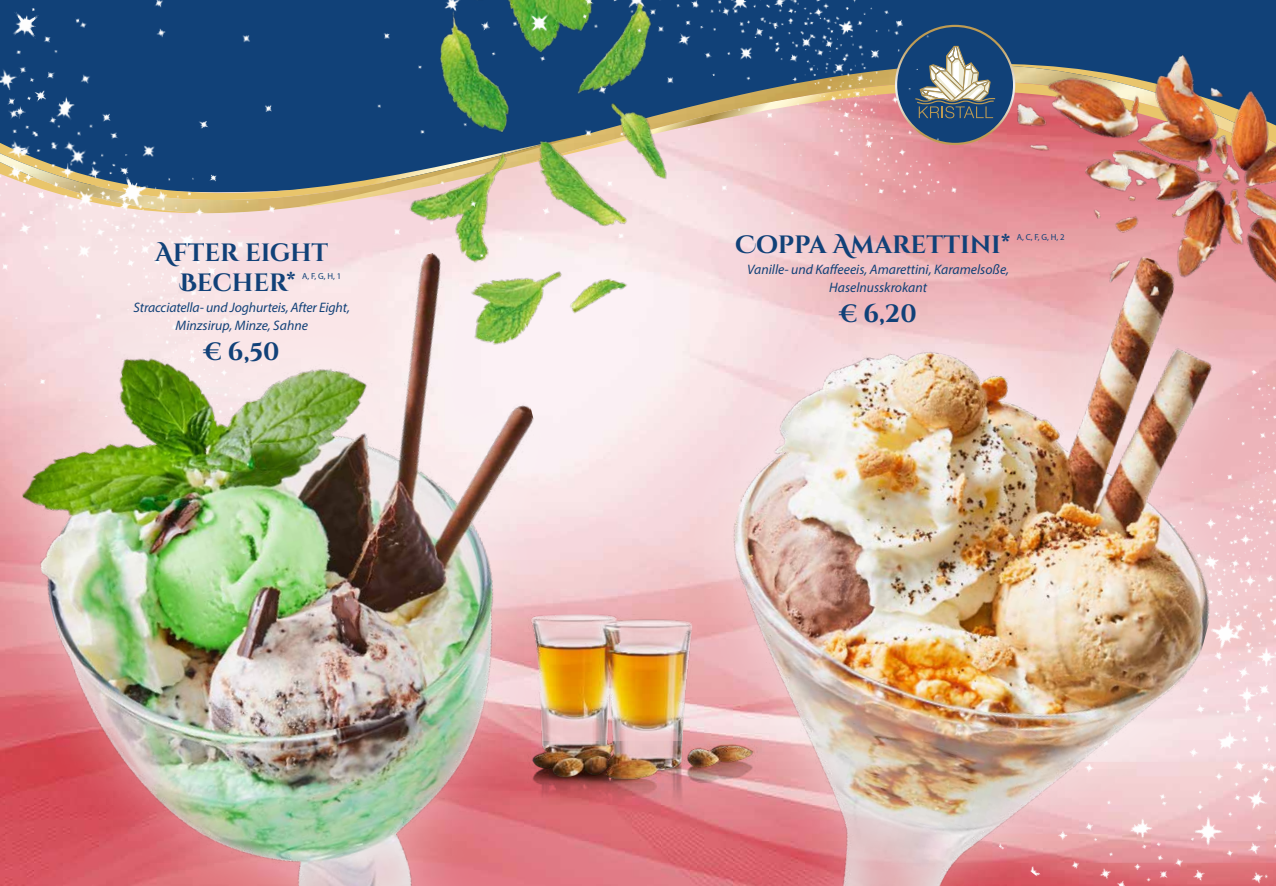
<style>
.page{position:relative;width:1276px;height:886px;background:#fff}
.page>*{position:absolute;margin:0;border:0;box-sizing:border-box;transform-origin:0 0}
.t1{font:700 25px/30px "Cinzel Decorative";color:#114178;text-align:center}
.t2{font:700 25px "Cinzel";color:#114178}
.t3{font:italic 13.75px/17.5px "Myriad Pro";color:#114178;text-align:center}
.t4{font:8.75px "Myriad Pro";color:#114178}
.s1{font-family:"Cinzel"}
</style>
<div class="page">
<img style="left:768px;top:240px;width:508px;height:646px">
<img style="left:768px;top:586px;width:23px;height:228px">
<img style="left:294px;top:64px;width:676px;height:144px">
<svg style="left:957px;top:25px;width:13px;height:120px;background:#667b8c"></svg>
<div style="left:316px;top:0;width:37px;height:168px;background:#114178"></div>
<img style="left:970px;top:0;width:306px;height:322px">
<img style="left:353px;top:0;width:604px;height:269px">
<div style="left:0;top:0;width:277px;height:168px;background:#114178"></div>
<img style="left:0;top:168px;width:768px;height:718px">
<img style="left:0;top:239px;width:652px;height:647px">
<h1 class="t1" style="left:155px;top:238px;width:174px">After eight<br>Bec<span class="s1">HE</span>r*</h1>
<p class="t4" style="left:302px;top:270px;width:41px">A, F, G, H, 1</p>
<p class="t3" style="left:134px;top:299px;width:218px">Stracciatella- und Joghurteis, After Eight,<br>Minzsirup, Minze, Sahne</p>
<h1 class="t2" style="left:204px;top:336px;width:77px">€ 6,50</h1>
<h1 class="t1" style="left:735px;top:230px;width:276px">Coppa Amarettini*</h1>
<p class="t4" style="left:1016px;top:232px;width:49px">A, C, F, G, H, 2</p>
<p class="t3" style="left:747px;top:260px;width:263px">Vanille- und Kaffeeeis, Amarettini, Karamelsoße,<br>Haselnusskrokant</p>
<h1 class="t2" style="left:839px;top:298px;width:79px">€ 6,20</h1>
</div>
